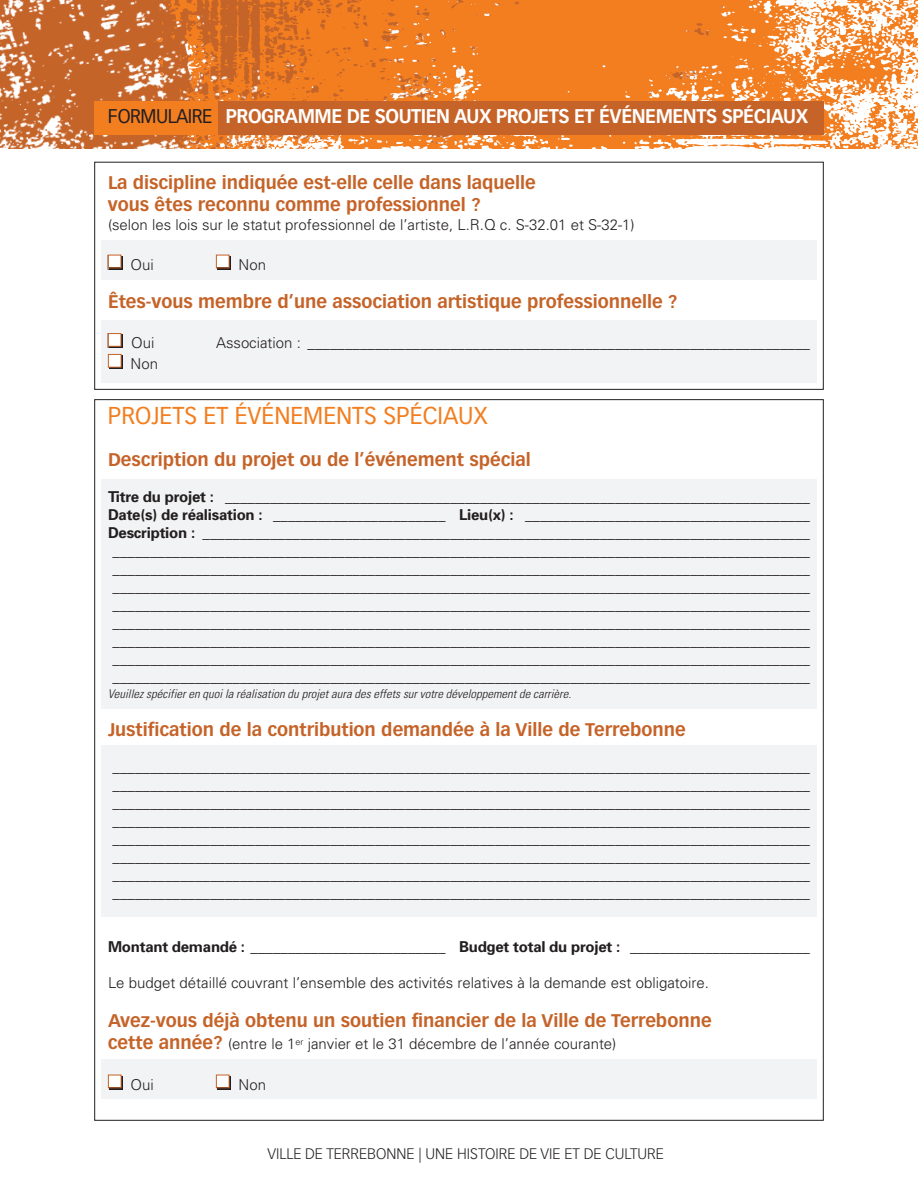
<style>
.page{position:relative;width:918px;height:1188px;background:#fff}
.page>*{position:absolute;margin:0;border:0;box-sizing:border-box;transform-origin:0 0}
.t1{font:24px "Vectora LH";color:#f27e20;scale:.96 1}
.t2{font:700 19.5px "Vectora LH";letter-spacing:-.025em;color:#fff;scale:.94 1}
.t3{font:700 18px/21.6px "Vectora LH";color:#c56328}
.t4{font:300 15px/18px "Univers";color:#231f20;text-align:center}
.t5{font:300 15px "Vectora LH";color:#231f20}
.t6{font:italic 300 condensed 12px "Univers";letter-spacing:.005em;color:#231f20;scale:1.05 1}
.s1{font-weight:400;color:#231f20}
.s2{font-weight:700}
.s3{font-family:"Vectora LH";font-weight:700;font-size:18px;color:#c56328}
</style>
<div class="page">
<div style="left:94px;top:162px;width:730px;height:228px;border:1px solid #231f20"></div>
<img style="left:0;top:0;width:148px;height:148px">
<img style="left:148px;top:0;width:770px;height:148px">
<div style="left:94px;top:101px;width:730px;height:34px;background:#c56328"></div>
<div style="left:94px;top:101px;width:124px;height:34px;background:#f27e20"></div>
<div style="left:101px;top:240px;width:716px;height:39px;background:#f2f3f4"></div>
<div style="left:101px;top:1060px;width:716px;height:39px;background:#f2f3f4"></div>
<div style="left:101px;top:320px;width:716px;height:63px;background:#f2f3f4"></div>
<div style="left:101px;top:479px;width:716px;height:230px;background:#f2f3f4"></div>
<div style="left:101px;top:745px;width:716px;height:172px;background:#f2f3f4"></div>
<svg style="left:110px;top:256px;width:13px;height:14px"></svg>
<div style="left:109px;top:255px;width:12px;height:12px;background:#fff"></div>
<div style="left:108px;top:255px;width:13px;height:13px;border:1px solid #c56328"></div>
<svg style="left:218px;top:256px;width:13px;height:14px"></svg>
<div style="left:217px;top:255px;width:12px;height:12px;background:#fff"></div>
<div style="left:216px;top:255px;width:14px;height:13px;border:1px solid #c56328"></div>
<svg style="left:110px;top:335px;width:13px;height:13px"></svg>
<div style="left:109px;top:334px;width:12px;height:12px;background:#fff"></div>
<div style="left:108px;top:333px;width:13px;height:14px;border:1px solid #c56328"></div>
<div style="left:110px;top:356px;width:13px;height:13px;background:#231f20"></div>
<div style="left:109px;top:355px;width:12px;height:12px;background:#fff"></div>
<div style="left:108px;top:354px;width:14px;height:14px;border:1px solid #c56328"></div>
<svg style="left:110px;top:1076px;width:13px;height:14px"></svg>
<div style="left:109px;top:1075px;width:12px;height:12px;background:#fff"></div>
<div style="left:108px;top:1075px;width:14px;height:13px;border:1px solid #c56328"></div>
<svg style="left:218px;top:1076px;width:13px;height:14px"></svg>
<div style="left:217px;top:1075px;width:12px;height:12px;background:#fff"></div>
<div style="left:216px;top:1075px;width:14px;height:13px;border:1px solid #c56328"></div>
<svg style="left:108px;top:255px;width:2px;height:15px"></svg>
<svg style="left:108px;top:333px;width:2px;height:15px"></svg>
<h2 class="t2" style="left:108px;top:108px;width:746px"><span class="s1">FORMULAIRE</span> PROGRAMME DE SOUTIEN AUX PROJETS ET ÉVÉNEMENTS SPÉCIAUX</h2>
<p class="t3" style="left:108px;top:173px;width:429px">La discipline indiquée est-elle celle dans laquelle vous êtes reconnu comme professionnel ?</p>
<p class="t4" style="left:108px;top:217px;width:528px">(selon les lois sur le statut professionnel de l’artiste, L.R.Q c. S-32.01 et S-32-1)</p>
<p class="t4" style="left:131px;top:257px;width:25px">Oui</p>
<p class="t4" style="left:239px;top:257px;width:29px">Non</p>
<p class="t3" style="left:108px;top:292px;width:571px">Êtes-vous membre d’une association artistique professionnelle ?</p>
<p class="t4" style="left:131px;top:335px;width:25px">Oui</p>
<p class="t4" style="left:216px;top:335px;width:595px">Association : ___________________________________________________________________</p>
<p class="t4" style="left:131px;top:356px;width:29px">Non</p>
<h1 class="t1" style="left:108px;top:405px;width:397px">PROJETS ET ÉVÉNEMENTS SPÉCIAUX</h1>
<p class="t3" style="left:108px;top:450px;width:424px">Description du projet ou de l’événement spécial</p>
<p class="t4" style="left:108px;top:489px;width:703px"><span class="s2">Titre du projet :</span> ______________________________________________________________________________ <span class="s2">Date(s) de réalisation :</span> _______________________ <span class="s2">Lieu(x) :</span> ______________________________________ <span class="s2">Description :</span> _________________________________________________________________________________ _____________________________________________________________________________________________ _____________________________________________________________________________________________ _____________________________________________________________________________________________ _____________________________________________________________________________________________ _____________________________________________________________________________________________ _____________________________________________________________________________________________ _____________________________________________________________________________________________ _____________________________________________________________________________________________</p>
<p class="t6" style="left:108px;top:689px;width:443px">Veuillez spécifier en quoi la réalisation du projet aura des effets sur votre développement de carrière.</p>
<p class="t3" style="left:108px;top:720px;width:579px">Justification de la contribution demandée à la Ville de Terrebonne</p>
<p class="t4" style="left:112px;top:759px;width:699px;text-align:justify">_____________________________________________________________________________________________ _____________________________________________________________________________________________ _____________________________________________________________________________________________ _____________________________________________________________________________________________ _____________________________________________________________________________________________ _____________________________________________________________________________________________ _____________________________________________________________________________________________ _____________________________________________________________________________________________</p>
<p class="t4" style="left:108px;top:939px;width:703px"><span class="s2">Montant demandé :</span> __________________________ <span class="s2">Budget total du projet :</span> ________________________</p>
<p class="t4" style="left:108px;top:975px;width:602px">Le budget détaillé couvrant l’ensemble des activités relatives à la demande est obligatoire.</p>
<p class="t3" style="left:108px;top:1011px;width:605px">Avez-vous déjà obtenu un soutien financier de la Ville de Terrebonne</p>
<p class="t4" style="left:108px;top:1036px;width:510px"><span class="s3">cette année?</span> (entre le 1<sup>er</sup> janvier et le 31 décembre de l’année courante)</p>
<p class="t4" style="left:131px;top:1077px;width:25px">Oui</p>
<p class="t4" style="left:239px;top:1077px;width:29px">Non</p>
<p class="t5" style="left:268px;top:1147px;width:398px">VILLE DE TERREBONNE | UNE HISTOIRE DE VIE ET DE CULTURE</p>
</div>
